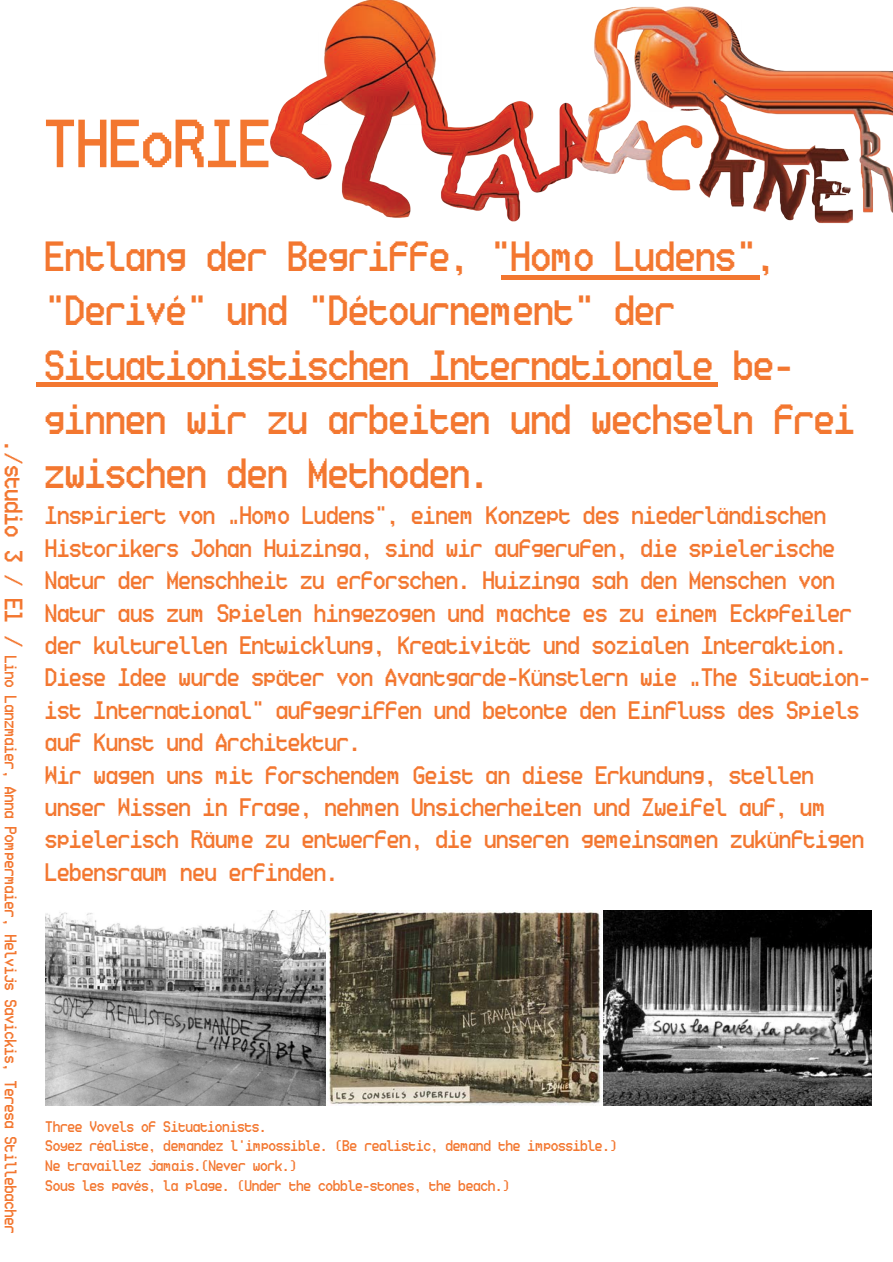
<style>
.page{position:relative;width:893px;height:1262px;background:#fff}
.page>*{position:absolute;margin:0;border:0;box-sizing:border-box;transform-origin:0 0}
.t1{font:72px "Ticketing";color:#f37730}
.t2{font:45px/54px "Ticketing";color:#f37730}
.t3{font:27px/32.4px "Ticketing";color:#f37730}
.t4{font:18px "Ticketing";color:#f37730}
.t5{font:16.35px/19.6px "Ticketing";color:#f37730}
.s1{font-size:27px}
</style>
<div class="page">
<img style="left:46px;top:910px;width:826px;height:195px">
<img style="left:270px;top:0;width:623px;height:224px">
<div style="left:501px;top:275px;width:259px;height:5px;background:#f37730"></div>
<div style="left:37px;top:382px;width:681px;height:5px;background:#f37730"></div>
<h1 class="t1" style="left:46px;top:107px;width:228px">THEoRIE</h1>
<p class="t4" style="left:20px;top:441px;width:794px;rotate:90deg"><span class="s1">./studio 3 / E1 /</span> Lino Lanzmaier, Anna Pompermaier, Helvijs Savickis, Teresa Stillebacher</p>
<h2 class="t2" style="left:46px;top:229px;width:811px">Entlang der Begriffe, “Homo Ludens”, “Derivé” und “Détournement” der Situationistischen Internationale be&shy;ginnen wir zu arbeiten und wechseln frei zwischen den Methoden.</h2>
<p class="t3" style="left:46px;top:499px;width:827px">Inspiriert von „Homo Ludens“, einem Konzept des niederländischen Historikers Johan Huizinga, sind wir aufgerufen, die spielerische Natur der Menschheit zu erforschen. Huizinga sah den Menschen von Natur aus zum Spielen hingezogen und machte es zu einem Eckpfeiler der kulturellen Entwicklung, Kreativität und sozialen Interaktion.<br>Diese Idee wurde später von Avantgarde-Künstlern wie „The Situation&shy;ist International“ aufgegriffen und betonte den Einfluss des Spiels auf Kunst und Architektur.<br>Wir wagen uns mit forschendem Geist an diese Erkundung, stellen unser Wissen in Frage, nehmen Unsicherheiten und Zweifel auf, um spielerisch Räume zu entwerfen, die unseren gemeinsamen zukünftigen Lebensraum neu erfinden.</p>
<p class="t5" style="left:46px;top:1116px;width:573px">Three Vovels of Situationists.<br>Soyez réaliste, demandez l’impossible. (Be realistic, demand the impossible.)<br>Ne travaillez jamais.(Never work.)<br>Sous les pavés, la plage. (Under the cobble-stones, the beach.)</p>
</div>
